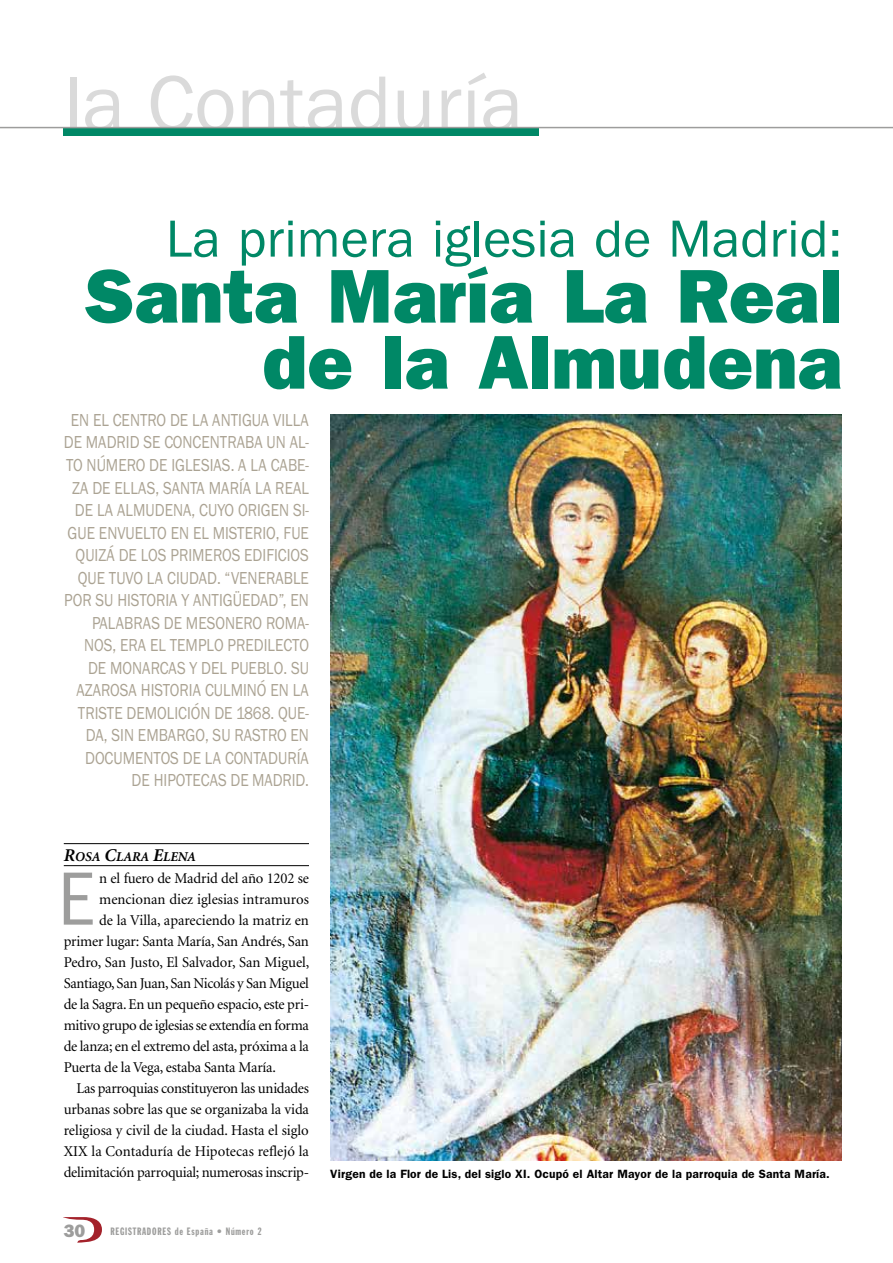
<style>
.page{position:relative;width:893px;height:1263px;background:#fff}
.page>*{position:absolute;margin:0;border:0;box-sizing:border-box;transform-origin:0 0}
.t1{font:81px "Franklin Gothic";color:#dadada}
.t2{font:condensed 78px "Franklin Gothic";color:#9d9d9c}
.t3{font:800 76.5px/66px "Franklin Gothic";color:#086;text-align:right}
.t4{font:54px "Franklin Gothic";color:#086}
.t5{font:18px/22.5px "Franklin Gothic";color:#aba393;text-align:right;scale:.85 1}
.t6{font:800 18px "Franklin Gothic";color:#9d9d9c}
.t7{font:15px "Minion";letter-spacing:-.015em;color:#000}
.t8{font:italic 700 13.5px "Minion";color:#000}
.t9{font:600 12px "Franklin Gothic";letter-spacing:.015em;color:#000}
.t10{font:10.5px "Franklin Gothic Extra Cond";letter-spacing:.075em;color:#9d9d9c}
.s1{font-size:18px}
</style>
<div class="page">
<hr style="left:64px;top:843px;width:245px;height:1px;background:#000">
<hr style="left:64px;top:865px;width:245px;height:1px;background:#000">
<svg style="left:63px;top:1217px;width:39px;height:26px"></svg>
<div style="left:64px;top:128px;width:475px;height:8px;background:#086"></div>
<hr style="left:0;top:127px;width:893px;height:1px;background:#9d9d9c">
<img style="left:330px;top:414px;width:512px;height:747px">
<h1 class="t1" style="left:64px;top:50px;width:461px">la Contaduría</h1>
<h3 class="t4" style="left:166px;top:203px;width:678px">La primera iglesia de Madrid:</h3>
<h3 class="t3" style="left:84px;top:264px;width:759px">Santa María La Real de la Almudena</h3>
<p class="t5" style="left:64px;top:410px;width:290px">EN EL CENTRO DE LA ANTIGUA VILLA<br>DE MADRID SE CONCENTRABA UN AL-<br>TO NÚMERO DE IGLESIAS. A LA CABE-<br>ZA DE ELLAS, SANTA MARÍA LA REAL<br>DE LA ALMUDENA, CUYO ORIGEN SI-<br>GUE ENVUELTO EN EL MISTERIO, FUE<br>QUIZÁ DE LOS PRIMEROS EDIFICIOS<br>QUE TUVO LA CIUDAD. “VENERABLE<br>POR SU HISTORIA Y ANTIGÜEDAD”, EN<br>PALABRAS DE MESONERO ROMA-<br>NOS, ERA EL TEMPLO PREDILECTO<br>DE MONARCAS Y DEL PUEBLO. SU<br>AZAROSA HISTORIA CULMINÓ EN LA<br>TRISTE DEMOLICIÓN DE 1868. QUE-<br>DA, SIN EMBARGO, SU RASTRO EN<br>DOCUMENTOS DE LA CONTADURÍA<br>DE HIPOTECAS DE MADRID.</p>
<p class="t8" style="left:64px;top:850px;width:134px"><span class="s1">R</span>OSA <span class="s1">C</span>LARA <span class="s1">E</span>LENA</p>
<h2 class="t2" style="left:58px;top:855px;width:37px">E</h2>
<p class="t7" style="left:99px;top:870px;width:211px">n el fuero de Madrid del año 1202 se</p>
<p class="t7" style="left:99px;top:891px;width:211px">mencionan diez iglesias intramuros</p>
<p class="t7" style="left:99px;top:912px;width:211px">de la Villa, apareciendo la matriz en</p>
<p class="t7" style="left:64px;top:933px;width:247px">primer lugar: Santa María, San Andrés, San</p>
<p class="t7" style="left:64px;top:954px;width:247px">Pedro, San Justo, El Salvador, San Miguel,</p>
<p class="t7" style="left:64px;top:975px;width:247px">Santiago, San Juan, San Nicolás y San Miguel</p>
<p class="t7" style="left:64px;top:996px;width:247px">de la Sagra. En un pequeño espacio, este pri-</p>
<p class="t7" style="left:64px;top:1017px;width:247px">mitivo grupo de iglesias se extendía en forma</p>
<p class="t7" style="left:64px;top:1038px;width:247px">de lanza; en el extremo del asta, próxima a la</p>
<p class="t7" style="left:64px;top:1059px;width:214px">Puerta de la Vega, estaba Santa María.</p>
<p class="t7" style="left:77px;top:1080px;width:234px">Las parroquias constituyeron las unidades</p>
<p class="t7" style="left:64px;top:1101px;width:247px">urbanas sobre las que se organizaba la vida</p>
<p class="t7" style="left:64px;top:1122px;width:247px">religiosa y civil de la ciudad. Hasta el siglo</p>
<p class="t7" style="left:64px;top:1143px;width:247px">XIX la Contaduría de Hipotecas reflejó la</p>
<p class="t7" style="left:64px;top:1164px;width:247px">delimitación parroquial; numerosas inscrip-</p>
<p class="t6" style="left:64px;top:1220px;width:23px">30</p>
<p class="t10" style="left:111px;top:1225px;width:152px">REGISTRADORES de España • Número 2</p>
<p class="t9" style="left:330px;top:1166px;width:501px">Virgen de la Flor de Lis, del siglo XI. Ocupó el Altar Mayor de la parroquia de Santa María.</p>
</div>
